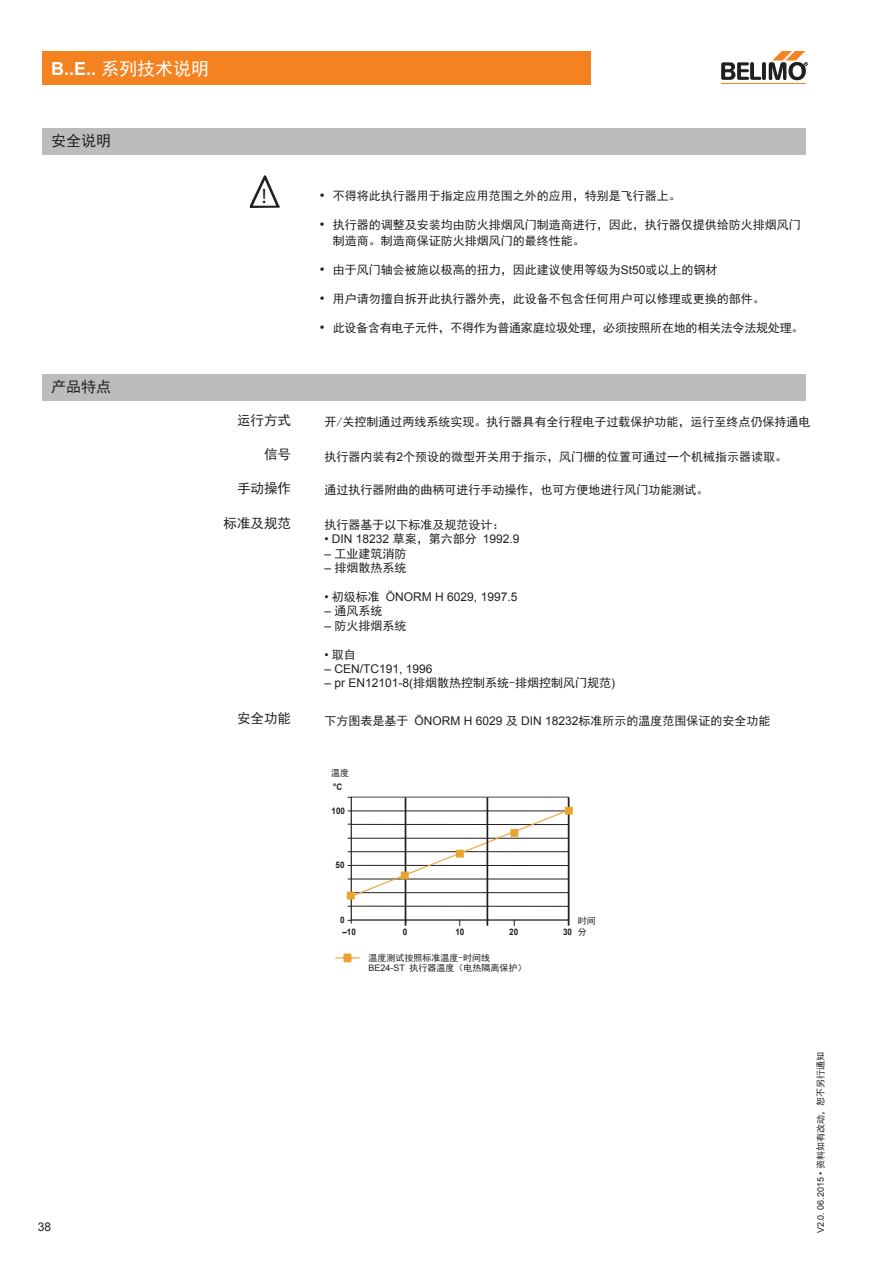
<style>
.page{position:relative;width:893px;height:1263px;background:#fff}
.page>*{position:absolute;margin:0;border:0;box-sizing:border-box;transform-origin:0 0}
.t1{font:21px "Myriad Pro";color:#231f20}
.Paragraph_Style_2{font:700 18px "Arial";color:#fff}
.t2{font:15px "Sim Hei";color:#231f20}
.t3{font:13.5px "Sim Hei";color:#231f20}
.t4{font:12px/16.2px "Sim Hei";color:#231f20}
.t5{font:12px "Arial";color:#231f20}
.t6{font:12px "Sim Hei";letter-spacing:-.02em;color:#231f20}
.t7{font:9px/10.5px "Sim Hei";color:#231f20}
.t8{font:9px "Arial";color:#231f20}
.t9{font:700 9px "Arial";color:#231f20;scale:.9 1}
.s1{font-family:"Sim Hei";font-weight:400}
.s2{font-family:"Arial";font-size:13.5px}
.s3{font-family:"Arial"}
.s4{font-family:"Sim Hei"}
</style>
<div class="page">
<hr style="left:721px;top:84px;width:85px;height:1px;background:#f58427">
<svg style="left:721px;top:51px;width:87px;height:30px"></svg>
<div style="left:43px;top:51px;width:548px;height:34px;background:#f58220"></div>
<div style="left:43px;top:128px;width:763px;height:27px;background:#bbbcbe"></div>
<div style="left:43px;top:374px;width:763px;height:27px;background:#bbbcbe"></div>
<svg style="left:250px;top:175px;width:30px;height:33px"></svg>
<hr style="left:351px;top:906px;width:217px;height:1px;background:#231f20">
<hr style="left:351px;top:797px;width:1px;height:123px;background:#231f20">
<div style="left:347px;top:891px;width:8px;height:8px;border:1px solid #eba330"></div>
<hr style="left:405px;top:797px;width:1px;height:129px;background:#231f20">
<hr style="left:487px;top:797px;width:1px;height:129px;background:#231f20">
<hr style="left:568px;top:797px;width:1px;height:129px;background:#231f20">
<div style="left:565px;top:807px;width:7px;height:7px;background:#eba330"></div>
<div style="left:565px;top:807px;width:8px;height:8px;border:1px solid #eba330"></div>
<svg style="left:348px;top:919px;width:221px;height:7px"></svg>
<svg style="left:348px;top:809px;width:221px;height:89px"></svg>
<svg style="left:335px;top:953px;width:25px;height:10px"></svg>
<p class="Paragraph_Style_2" style="left:51px;top:56px;width:160px">B..E.. <span class="s1">系列技术说明</span></p>
<p class="t2" style="left:51px;top:133px;width:61px">安全说明</p>
<p class="t2" style="left:51px;top:380px;width:61px">产品特点</p>
<h1 class="t1" style="left:262px;top:183px;width:6px">!</h1>
<p class="t4" style="left:320px;top:188px;width:362px"><span class="s2">•</span> 不得将此执行器用于指定应用范围之外的应用，特别是飞行器上。</p>
<p class="t4" style="left:333px;top:217px;width:470px;text-indent:-13px"><span class="s2">•</span> 执行器的调整及安装均由防火排烟风门制造商进行，因此，执行器仅提供给防火排烟风门制造商。制造商保证防火排烟风门的最终性能。</p>
<p class="t4" style="left:320px;top:262px;width:399px"><span class="s2">•</span> 由于风门轴会被施以极高的扭力，因此建议使用等级为<span class="s3">St50</span>或以上的钢材</p>
<p class="t4" style="left:320px;top:291px;width:446px"><span class="s2">•</span> 用户请勿擅自拆开此执行器外壳，此设备不包含任何用户可以修理或更换的部件。</p>
<p class="t6" style="left:320px;top:322px;width:485px"><span class="s2">•</span> 此设备含有电子元件，不得作为普通家庭垃圾处理，必须按照所在地的相关法令法规处理。</p>
<p class="t3" style="left:237px;top:413px;width:55px">运行方式</p>
<p class="t4" style="left:324px;top:414px;width:488px">开/关控制通过两线系统实现。执行器具有全行程电子过载保护功能，运行至终点仍保持通电</p>
<p class="t3" style="left:264px;top:447px;width:28px">信号</p>
<p class="t4" style="left:324px;top:449px;width:464px">执行器内装有<span class="s3">2</span>个预设的微型开关用于指示，风门栅的位置可通过一个机械指示器读取。</p>
<p class="t3" style="left:237px;top:481px;width:55px">手动操作</p>
<p class="t4" style="left:324px;top:482px;width:385px">通过执行器附曲的曲柄可进行手动操作，也可方便地进行风门功能测试。</p>
<p class="t3" style="left:224px;top:516px;width:69px">标准及规范</p>
<p class="t4" style="left:324px;top:517px;width:181px">执行器基于以下标准及规范设计：</p>
<p class="t5" style="left:324px;top:531px;width:196px">• DIN 18232 <span class="s4">草案，第六部分</span> 1992.9</p>
<p class="t4" style="left:324px;top:545px;width:84px"><span class="s3">–</span> 工业建筑消防</p>
<p class="t4" style="left:324px;top:560px;width:84px"><span class="s3">–</span> 排烟散热系统</p>
<p class="t5" style="left:324px;top:589px;width:194px">• <span class="s4">初级标准</span> ÖNORM H 6029, 1997.5</p>
<p class="t4" style="left:324px;top:603px;width:60px"><span class="s3">–</span> 通风系统</p>
<p class="t4" style="left:324px;top:617px;width:84px"><span class="s3">–</span> 防火排烟系统</p>
<p class="t4" style="left:324px;top:646px;width:33px"><span class="s3">•</span> 取自</p>
<p class="t5" style="left:324px;top:661px;width:110px">– CEN/TC191, 1996</p>
<p class="t4" style="left:324px;top:675px;width:292px"><span class="s3">– pr EN12101-8(</span>排烟散热控制系统-排烟控制风门规范<span class="s3">)</span></p>
<p class="t3" style="left:237px;top:711px;width:55px">安全功能</p>
<p class="t4" style="left:324px;top:712px;width:448px">下方图表是基于 <span class="s3">ÖNORM H 6029</span> 及 <span class="s3">DIN 18232</span>标准所示的温度范围保证的安全功能</p>
<p class="t7" style="left:331px;top:768px;width:19px">温度</p>
<p class="t9" style="left:333px;top:781px;width:12px">°C</p>
<p class="t9" style="left:331px;top:804px;width:17px">100</p>
<p class="t9" style="left:335px;top:859px;width:12px">50</p>
<p class="t7" style="left:578px;top:915px;width:19px;line-height:11.1px">时间分</p>
<p class="t9" style="left:340px;top:914px;width:7px">0</p>
<p class="t9" style="left:342px;top:926px;width:17px">–10</p>
<p class="t9" style="left:403px;top:926px;width:7px">0</p>
<p class="t9" style="left:455px;top:926px;width:12px">10</p>
<p class="t9" style="left:509px;top:926px;width:12px">20</p>
<p class="t9" style="left:563px;top:925px;width:12px">30</p>
<p class="t7" style="left:368px;top:952px;width:160px">温度测试按照标准温度-时间线<br><span class="s3">BE24-ST</span> 执行器温度（电热隔离保护）</p>
<p class="t5" style="left:38px;top:1219px;width:15px">38</p>
<p class="t8" style="left:815px;top:1233px;width:183px;rotate:-90deg">V2.0. 06.2015 • <span class="s4">资料如有改动，恕不另行通知</span></p>
</div>
